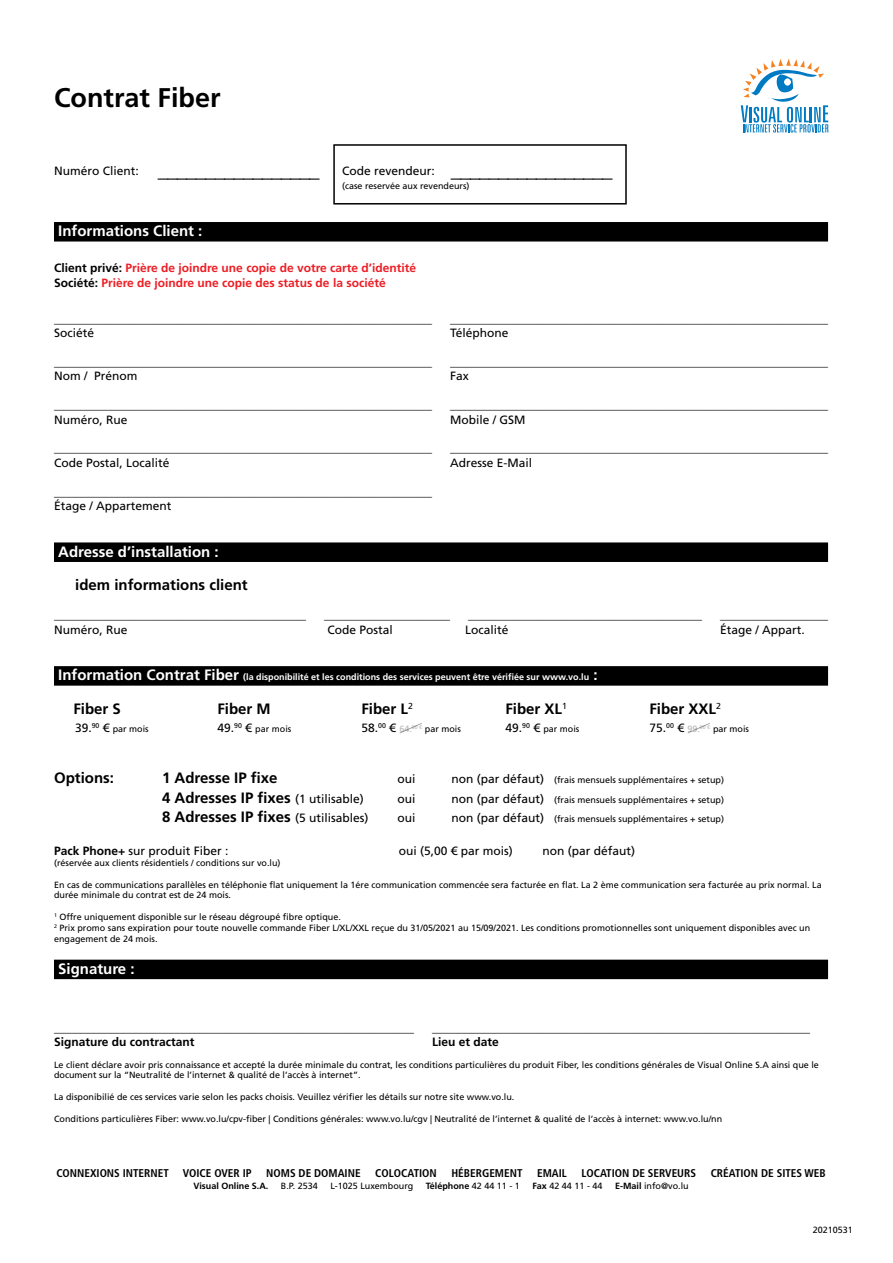
<style>
.page{position:relative;width:893px;height:1263px;background:#fff}
.page>*{position:absolute;margin:0;border:0;box-sizing:border-box;transform-origin:0 0}
.t1{font:700 27px "Frutiger LT Std";color:#000}
.t2{font:21px "Frutiger LT Std";color:#000}
.t3{font:700 15px "Frutiger LT Std";color:#000}
.t4{font:700 15px "Frutiger LT Std";color:#fff}
.t5{font:12px/14.4px "Frutiger LT Std";color:#000}
.t6{font:700 12px "Frutiger LT Std";color:#000}
.t7{font:700 12px/14.4px "Frutiger LT Std";color:#ed1d24}
.t8{font:700 condensed 11.25px "Frutiger LT Std";color:#000}
.t9{font:9px/10.8px "Frutiger LT Std";color:#000}
.t10{font:700 9px "Frutiger LT Std";color:#fff}
.t11{font:700 9px "Frutiger LT Std";color:#000}
.s1{font-size:12px}
.s2{color:#000}
.s3{font-size:15px}
.s4{color:#b1b4b6}
.s5{font-weight:400;font-size:12px}
.s6{font-weight:700}
.s7{font-weight:400}
</style>
<div class="page">
<svg style="left:741px;top:59px;width:87px;height:74px"></svg>
<div style="left:333px;top:144px;width:294px;height:61px;border:2px solid #000"></div>
<div style="left:54px;top:222px;width:774px;height:20px;background:#000"></div>
<div style="left:54px;top:542px;width:774px;height:20px;background:#000"></div>
<div style="left:54px;top:666px;width:774px;height:20px;background:#000"></div>
<div style="left:54px;top:960px;width:774px;height:19px;background:#000"></div>
<svg style="left:399px;top:723px;width:23px;height:11px"></svg>
<svg style="left:687px;top:723px;width:23px;height:11px"></svg>
<h1 class="t1" style="left:54px;top:81px;width:168px">Contrat Fiber</h1>
<h2 class="t2" style="left:54px;top:157px;width:560px"><span class="s1">Numéro Client:</span> _________________ <span class="s1">Code revendeur:</span> _________________</h2>
<p class="t9" style="left:342px;top:181px;width:129px">(case reservée aux revendeurs)</p>
<h3 class="t4" style="left:58px;top:222px;width:146px">Informations Client :</h3>
<h3 class="t7" style="left:54px;top:261px;width:364px"><span class="s2">Client privé:</span> Prière de joindre une copie de votre carte d’identité<br><span class="s2">Société:</span> Prière de joindre une copie des status de la société</h3>
<h3 class="t5" style="left:54px;top:311px;width:379px">_______________________________________________________________</h3>
<h3 class="t5" style="left:450px;top:311px;width:379px">_______________________________________________________________</h3>
<h3 class="t5" style="left:54px;top:326px;width:42px">Société</h3>
<h3 class="t5" style="left:450px;top:326px;width:60px">Téléphone</h3>
<h3 class="t5" style="left:54px;top:355px;width:379px">_______________________________________________________________</h3>
<h3 class="t5" style="left:450px;top:355px;width:379px">_______________________________________________________________</h3>
<h3 class="t5" style="left:54px;top:369px;width:85px">Nom / Prénom</h3>
<h3 class="t5" style="left:450px;top:369px;width:20px">Fax</h3>
<h3 class="t5" style="left:54px;top:398px;width:379px">_______________________________________________________________</h3>
<h3 class="t5" style="left:450px;top:398px;width:379px">_______________________________________________________________</h3>
<h3 class="t5" style="left:54px;top:412px;width:75px">Numéro, Rue</h3>
<h3 class="t5" style="left:450px;top:412px;width:77px">Mobile / GSM</h3>
<h3 class="t5" style="left:54px;top:441px;width:379px">_______________________________________________________________</h3>
<h3 class="t5" style="left:450px;top:441px;width:379px">_______________________________________________________________</h3>
<h3 class="t5" style="left:54px;top:455px;width:117px">Code Postal, Localité</h3>
<h3 class="t5" style="left:450px;top:455px;width:84px">Adresse E-Mail</h3>
<h3 class="t5" style="left:54px;top:484px;width:379px">_______________________________________________________________<br>Étage / Appartement</h3>
<h3 class="t4" style="left:58px;top:543px;width:162px">Adresse d’installation :</h3>
<h3 class="t3" style="left:75px;top:576px;width:174px">idem informations client</h3>
<h3 class="t5" style="left:54px;top:608px;width:253px">__________________________________________</h3>
<h3 class="t5" style="left:324px;top:608px;width:127px">_____________________</h3>
<h3 class="t5" style="left:468px;top:608px;width:235px">_______________________________________</h3>
<h3 class="t5" style="left:720px;top:608px;width:109px">__________________</h3>
<h3 class="t5" style="left:54px;top:622px;width:75px">Numéro, Rue</h3>
<h3 class="t5" style="left:327px;top:622px;width:67px">Code Postal</h3>
<h3 class="t5" style="left:465px;top:622px;width:45px">Localité</h3>
<h3 class="t5" style="left:720px;top:622px;width:86px">Étage / Appart.</h3>
<p class="t10" style="left:58px;top:672px;width:541px"><span class="s3">Information Contrat Fiber</span> (la disponibilité et les conditions des services peuvent être vérifiée sur www.vo.lu <span class="s3">:</span></p>
<h3 class="t3" style="left:73px;top:700px;width:49px">Fiber S</h3>
<h3 class="t3" style="left:217px;top:700px;width:55px">Fiber M</h3>
<h3 class="t3" style="left:361px;top:700px;width:53px">Fiber L<sup>2</sup></h3>
<h3 class="t3" style="left:505px;top:700px;width:63px">Fiber XL<sup>1</sup></h3>
<h3 class="t3" style="left:649px;top:700px;width:73px">Fiber XXL<sup>2</sup></h3>
<p class="t9" style="left:75px;top:723px;width:75px"><span class="s1">39.</span><sup>90</sup> <span class="s1">€</span> par mois</p>
<p class="t9" style="left:218px;top:723px;width:75px"><span class="s1">49.</span><sup>90</sup> <span class="s1">€</span> par mois</p>
<p class="t9" style="left:362px;top:723px;width:101px"><span class="s1">58.</span><sup>00</sup> <span class="s1">€</span> <span class="s4">64.</span><sup>00</sup> <sup>€</sup> par mois</p>
<p class="t9" style="left:506px;top:723px;width:75px"><span class="s1">49.</span><sup>90</sup> <span class="s1">€</span> par mois</p>
<p class="t9" style="left:650px;top:723px;width:101px"><span class="s1">75.</span><sup>00</sup> <span class="s1">€</span> <span class="s4">99.</span><sup>00</sup> <sup>€</sup> par mois</p>
<h3 class="t3" style="left:54px;top:769px;width:61px">Options:</h3>
<h3 class="t3" style="left:162px;top:769px;width:117px">1 Adresse IP fixe</h3>
<h3 class="t5" style="left:397px;top:772px;width:19px">oui</h3>
<p class="t9" style="left:451px;top:775px;width:274px"><span class="s1">non (par défaut)</span> (frais mensuels supplémentaires + setup)</p>
<h3 class="t3" style="left:162px;top:788px;width:203px">4 Adresses IP fixes <span class="s5">(1 utilisable)</span></h3>
<h3 class="t5" style="left:397px;top:791px;width:19px">oui</h3>
<p class="t9" style="left:451px;top:794px;width:274px"><span class="s1">non (par défaut)</span> (frais mensuels supplémentaires + setup)</p>
<h3 class="t3" style="left:162px;top:807px;width:208px">8 Adresses IP fixes <span class="s5">(5 utilisables)</span></h3>
<h3 class="t5" style="left:397px;top:810px;width:19px">oui</h3>
<p class="t9" style="left:451px;top:813px;width:274px"><span class="s1">non (par défaut)</span> (frais mensuels supplémentaires + setup)</p>
<h3 class="t5" style="left:54px;top:844px;width:176px"><span class="s6">Pack Phone+</span> sur produit Fiber :</h3>
<h3 class="t5" style="left:399px;top:844px;width:116px">oui (5,00 € par mois)</h3>
<h3 class="t5" style="left:542px;top:844px;width:94px">non (par défaut)</h3>
<p class="t9" style="left:54px;top:857px;width:228px">(réservée aux clients résidentiels / conditions sur vo.lu)</p>
<p class="t9" style="left:54px;top:879px;width:769px">En cas de communications parallèles en téléphonie flat uniquement la 1ére communication commencée sera facturée en flat. La 2 ème communication sera facturée au prix normal. La durée minimale du contrat est de 24 mois.</p>
<p class="t9" style="left:54px;top:911px;width:758px"><sup>1</sup> Offre uniquement disponible sur le réseau dégroupé fibre optique.<br><sup>2</sup> Prix promo sans expiration pour toute nouvelle commande Fiber L/XL/XXL reçue du 31/05/2021 au 15/09/2021. Les conditions promotionnelles sont uniquement disponibles avec un engagement de 24 mois.</p>
<h3 class="t4" style="left:58px;top:960px;width:78px">Signature :</h3>
<h3 class="t6" style="left:54px;top:1020px;width:361px">____________________________________________________________</h3>
<h3 class="t6" style="left:432px;top:1020px;width:379px">_______________________________________________________________</h3>
<h3 class="t6" style="left:54px;top:1035px;width:142px">Signature du contractant</h3>
<h3 class="t6" style="left:432px;top:1035px;width:68px">Lieu et date</h3>
<p class="t9" style="left:54px;top:1059px;width:766px">Le client déclare avoir pris connaissance et accepté la durée minimale du contrat, les conditions particulières du produit Fiber, les conditions générales de Visual Online S.A ainsi que le document sur la “Neutralité de l’internet &amp; qualité de l’accès à internet”.</p>
<p class="t9" style="left:54px;top:1091px;width:462px">La disponibilié de ces services varie selon les packs choisis. Veuillez vérifier les détails sur notre site www.vo.lu.</p>
<p class="t9" style="left:54px;top:1113px;width:670px">Conditions particulières Fiber: www.vo.lu/cpv-fiber | Conditions générales: www.vo.lu/cgv | Neutralité de l’internet &amp; qualité de l’accès à internet: www.vo.lu/nn</p>
<p class="t8" style="left:56px;top:1166px;width:197px">CONNEXIONS INTERNET VOICE OVER IP</p>
<p class="t8" style="left:266px;top:1166px;width:96px">NOMS DE DOMAINE</p>
<p class="t8" style="left:375px;top:1166px;width:63px">COLOCATION</p>
<p class="t8" style="left:451px;top:1166px;width:73px">HÉBERGEMENT</p>
<p class="t8" style="left:537px;top:1166px;width:31px">EMAIL</p>
<p class="t8" style="left:581px;top:1166px;width:116px">LOCATION DE SERVEURS</p>
<p class="t8" style="left:711px;top:1166px;width:117px">CRÉATION DE SITES WEB</p>
<p class="t11" style="left:193px;top:1180px;width:77px">Visual Online S.A.</p>
<p class="t9" style="left:281px;top:1180px;width:38px">B.P. 2534</p>
<p class="t9" style="left:330px;top:1180px;width:85px">L-1025 Luxembourg</p>
<p class="t11" style="left:426px;top:1180px;width:96px">Téléphone <span class="s7">42 44 11 - 1</span></p>
<p class="t9" style="left:532px;top:1180px;width:72px"><span class="s6">Fax</span> 42 44 11 - 44</p>
<p class="t9" style="left:615px;top:1180px;width:75px"><span class="s6">E-Mail</span> info@vo.lu</p>
<p class="t9" style="left:813px;top:1224px;width:42px">20210531</p>
</div>
